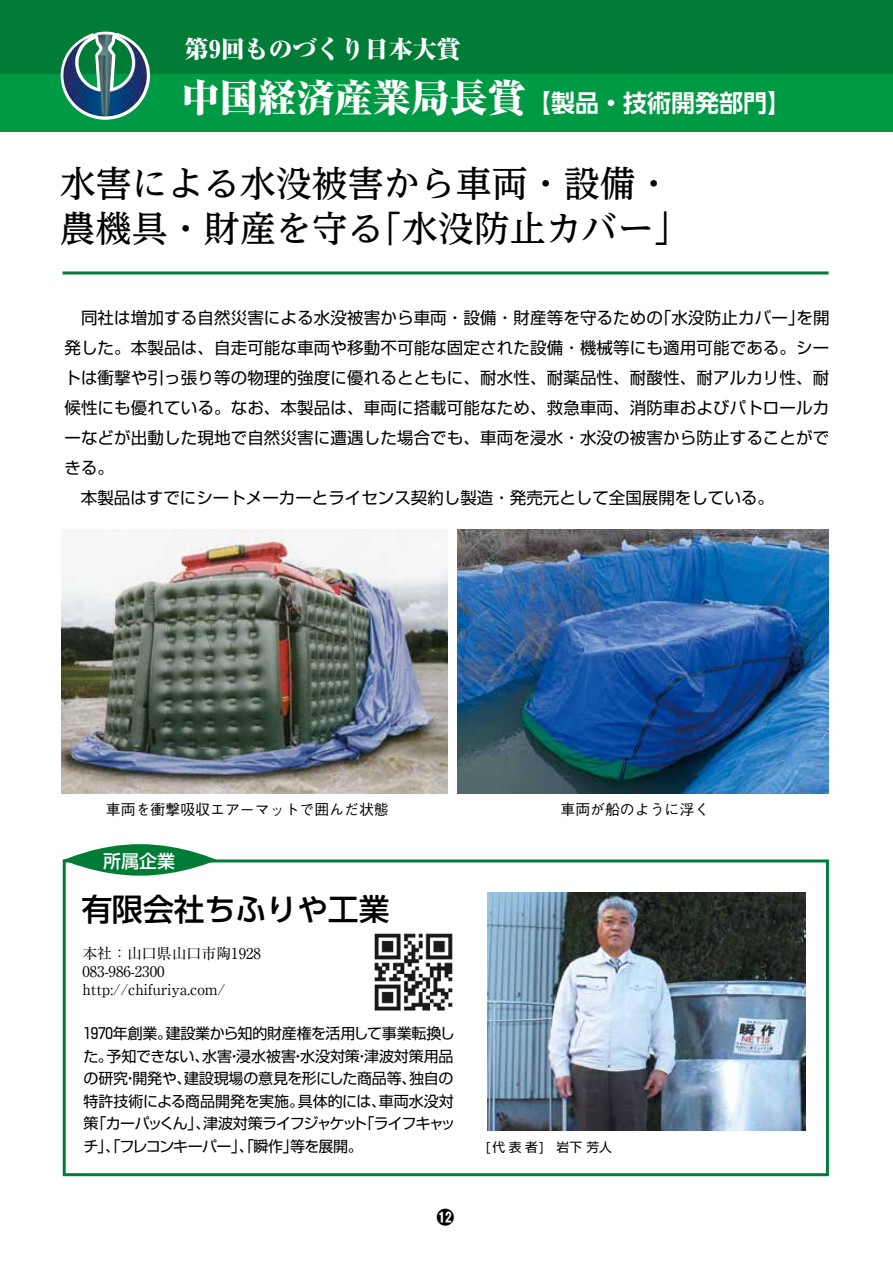
<style>
.page{position:relative;width:893px;height:1263px;background:#fff}
.page>*{position:absolute;margin:0;border:0;box-sizing:border-box;transform-origin:0 0}
.t1{font:500 36px/45px "UD Reimin Pr 6";color:#000}
.t2{font:500 30.9px "UD Shin Go Pr 6";color:#000}
.t3{font:700 24px "UD Shin Go Pr 6 De";color:#fff}
.t4{font:800 expanded 24px "Ryumin Pr 6";color:#fff}
.t5{font:500 18px "UD Shin Go Pr 6";color:#fff}
.t6{font:16.5px/30px "Shin Go Pr 6";letter-spacing:.01em;color:#000}
.t7{font:15px/22.5px "Shin Go Pr 6";letter-spacing:-.055em;color:#000;text-align:justify}
.t8{font:14.85px/17.9px "Ryumin Pr 6";color:#000}
.t9{font:500 14.85px "Gothic BBB Pr 6";color:#000}
.t10{font:12.75px "Shin Go Pr 6";letter-spacing:.14em;color:#000}
.s1{font-family:"Ryumin Pr 6";font-weight:800;font-stretch:expanded;font-size:38.25px}
</style>
<div class="page">
<div style="left:0;top:0;width:893px;height:132px;background:#094"></div>
<div style="left:0;top:0;width:893px;height:73px;background:#007c36"></div>
<svg style="left:55px;top:31px;width:187px;height:89px"></svg>
<img style="left:62px;top:34px;width:86px;height:82px">
<img style="left:62px;top:531px;width:385px;height:262px">
<hr style="left:63px;top:271px;width:766px;height:3px;background:#007c36">
<img style="left:457px;top:530px;width:371px;height:263px">
<svg style="left:63px;top:859px;width:766px;height:317px"></svg>
<svg style="left:63px;top:844px;width:154px;height:32px;background:#2b9258"></svg>
<h3 class="t4" style="left:185px;top:30px;width:277px">第9回ものづくり日本大賞</h3>
<h3 class="t3" style="left:182px;top:83px;width:611px"><span class="s1">中国経済産業局長賞</span>【製品・技術開発部門】</h3>
<h1 class="t1" style="left:60px;top:160px;width:614px">水害による水没被害から車両・設備・農機具・財産を守る｢水没防止カバー｣</h1>
<p class="t6" style="left:64px;top:301px;width:767px">　同社は増加する自然災害による水没被害から車両・設備・財産等を守るための｢水没防止カバー｣を開発した。本製品は、自走可能な車両や移動不可能な固定された設備・機械等にも適用可能である。シートは衝撃や引っ張り等の物理的強度に優れるとともに、耐水性、耐薬品性、耐酸性、耐アルカリ性、耐候性にも優れている。なお、本製品は、車両に搭載可能なため、救急車両、消防車およびパトロールカーなどが出動した現地で自然災害に遭遇した場合でも、車両を浸水・水没の被害から防止することができる。<br>　本製品はすでにシートメーカーとライセンス契約し製造・発売元として全国展開をしている。</p>
<p class="t9" style="left:106px;top:797px;width:284px">車両を衝撃吸収エアーマットで囲んだ状態</p>
<p class="t9" style="left:560px;top:797px;width:150px">車両が船のように浮く</p>
<p class="t5" style="left:103px;top:846px;width:74px">所属企業</p>
<h2 class="t2" style="left:81px;top:884px;width:310px">有限会社ちふりや工業</h2>
<p class="t8" style="left:82px;top:944px;width:180px">本社：山口県山口市陶1928<br>083-986-2300 http://chifuriya.com/</p>
<p class="t7" style="left:83px;top:1021px;width:373px">1970年創業。建設業から知的財産権を活用して事業転換した。予知できない、水害・浸水被害・水没対策・津波対策用品の研究・開発や、建設現場の意見を形にした商品等、独自の特許技術による商品開発を実施。具体的には、車両水没対策「カーパッくん」、津波対策ライフジャケット「ライフキャッチ」、「フレコンキーパー」、「瞬作」等を展開。</p>
<p class="t10" style="left:486px;top:1136px;width:127px">[代表者]　岩下 芳人</p>
</div>
